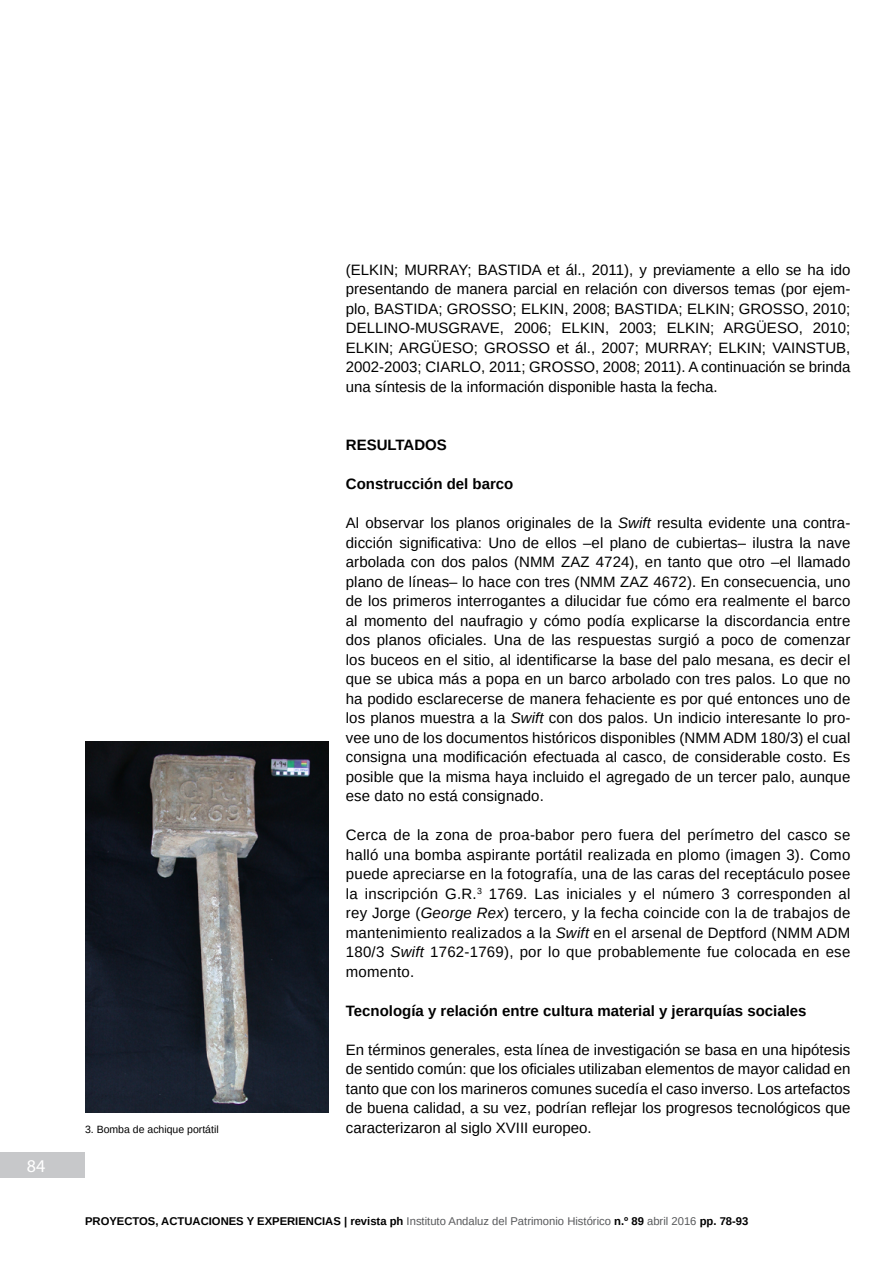
<style>
.page{position:relative;width:893px;height:1263px;background:#fff}
.page>*{position:absolute;margin:0;border:0;box-sizing:border-box;transform-origin:0 0}
.t1{font:18px "Myriad Pro";color:#fff}
.t2{font:15px/19.5px "Arimo";color:#000;text-align:justify}
.t3{font:700 15px "Arimo";color:#000}
.t4{font:700 11.25px "Arimo";color:#000}
.t5{font:10.5px "Arimo";color:#000}
.s1{font-style:italic}
.s2{font-weight:400;color:#58595b}
</style>
<div class="page">
<div style="left:0;top:1152px;width:85px;height:26px;background:#c7c8ca"></div>
<img style="left:85px;top:742px;width:244px;height:370px">
<p class="t1" style="left:27px;top:1155px;width:20px">84</p>
<p class="t2" style="left:346px;top:260px;width:506px">(ELKIN; MURRAY; BASTIDA et ál., 2011), y previamente a ello se ha ido presentando de manera parcial en relación con diversos temas (por ejem&shy;plo, BASTIDA; GROSSO; ELKIN, 2008; BASTIDA; ELKIN; GROSSO, 2010; DELLINO-MUSGRAVE, 2006; ELKIN, 2003; ELKIN; ARGÜESO, 2010; ELKIN; ARGÜESO; GROSSO et ál., 2007; MURRAY; ELKIN; VAINSTUB, 2002-2003; CIARLO, 2011; GROSSO, 2008; 2011). A continuación se brinda una síntesis de la información disponible hasta la fecha.</p>
<p class="t3" style="left:346px;top:435px;width:103px">RESULTADOS</p>
<p class="t3" style="left:346px;top:474px;width:169px">Construcción del barco</p>
<p class="t2" style="left:346px;top:513px;width:506px">Al observar los planos originales de la <span class="s1">Swift</span> resulta evidente una contra&shy;dicción significativa: Uno de ellos –el plano de cubiertas– ilustra la nave arbolada con dos palos (NMM ZAZ 4724), en tanto que otro –el llamado plano de líneas– lo hace con tres (NMM ZAZ 4672). En consecuencia, uno de los primeros interrogantes a dilucidar fue cómo era realmente el barco al momento del naufragio y cómo podía explicarse la discordancia entre dos planos oficiales. Una de las respuestas surgió a poco de comenzar los buceos en el sitio, al identificarse la base del palo mesana, es decir el que se ubica más a popa en un barco arbolado con tres palos. Lo que no ha podido esclarecerse de manera fehaciente es por qué entonces uno de los planos muestra a la <span class="s1">Swift</span> con dos palos. Un indicio interesante lo pro&shy;vee uno de los documentos históricos disponibles (NMM ADM 180/3) el cual consigna una modificación efectuada al casco, de considerable costo. Es posible que la misma haya incluido el agregado de un tercer palo, aunque ese dato no está consignado.</p>
<p class="t2" style="left:346px;top:825px;width:506px">Cerca de la zona de proa-babor pero fuera del perímetro del casco se halló una bomba aspirante portátil realizada en plomo (imagen 3). Como puede apreciarse en la fotografía, una de las caras del receptáculo posee la inscripción G.R.<sup>3</sup> 1769. Las iniciales y el número 3 corresponden al rey Jorge (<span class="s1">George Rex</span>) tercero, y la fecha coincide con la de trabajos de mantenimiento realizados a la <span class="s1">Swift</span> en el arsenal de Deptford (NMM ADM 180/3 <span class="s1">Swift</span> 1762-1769), por lo que probablemente fue colocada en ese momento.</p>
<p class="t3" style="left:346px;top:1000px;width:462px">Tecnología y relación entre cultura material y jerarquías sociales</p>
<p class="t2" style="left:346px;top:1040px;width:506px">En términos generales, esta línea de investigación se basa en una hipótesis de sentido común: que los oficiales utilizaban elementos de mayor calidad en tanto que con los marineros comunes sucedía el caso inverso. Los artefactos de buena calidad, a su vez, podrían reflejar los progresos tecnológicos que</p>
<p class="t5" style="left:85px;top:1122px;width:135px">3. Bomba de achique portátil</p>
<p class="t2" style="left:346px;top:1118px;width:247px">caracterizaron al siglo XVIII europeo.</p>
<p class="t4" style="left:85px;top:1213px;width:665px">PROYECTOS, ACTUACIONES Y EXPERIENCIAS | revista ph <span class="s2">Instituto Andaluz del Patrimonio Histórico</span> n.º 89 <span class="s2">abril 2016</span> pp. 78-93</p>
</div>
